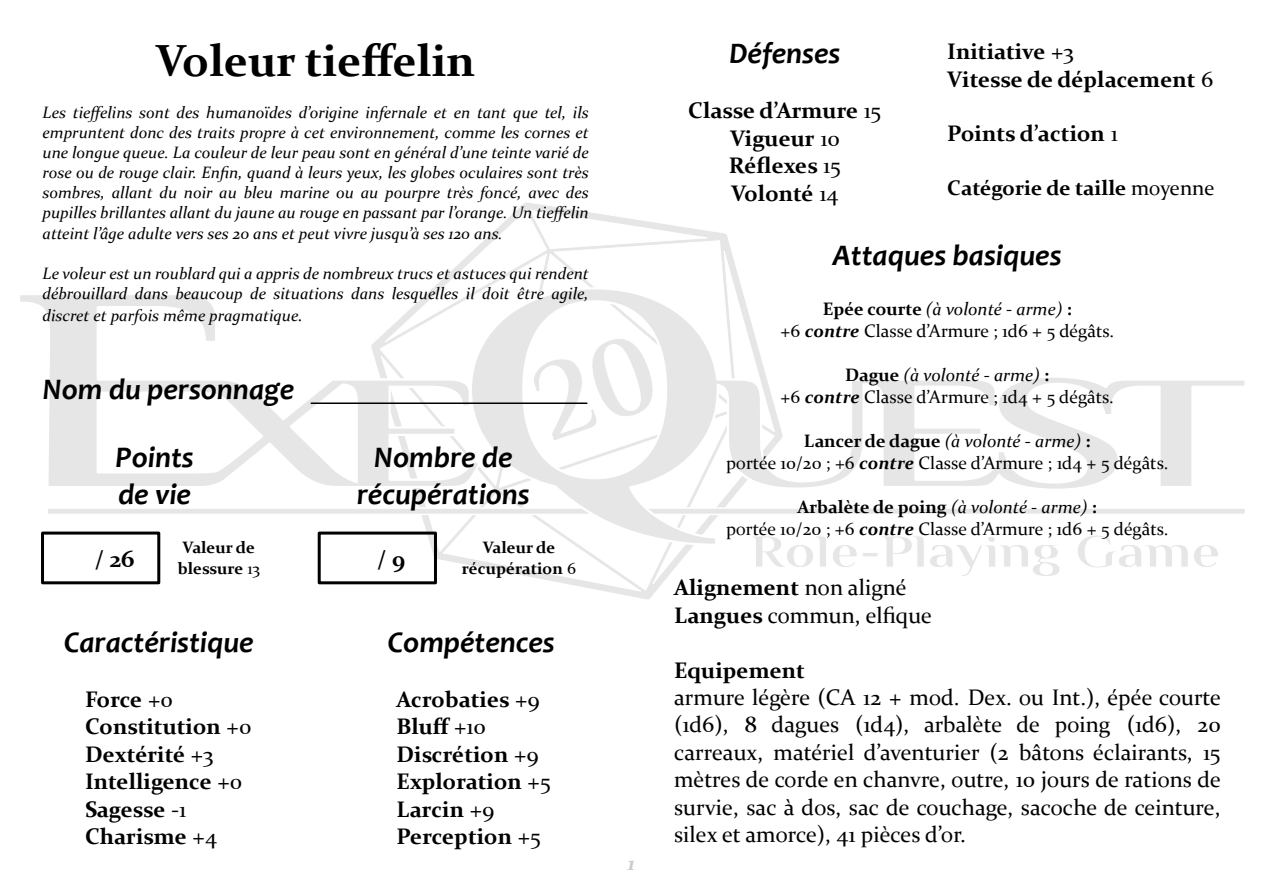
<style>
.page{position:relative;width:1263px;height:893px;background:#fff}
.page>*{position:absolute;margin:0;border:0;box-sizing:border-box;transform-origin:0 0}
.t1{font:700 45px "Constantia";color:#000}
.t2{font:italic 700 30px/36.6px "Candara";color:#000}
.t3{font:700 24px "Constantia";color:#000}
.t4{font:22.5px/27.5px "Constantia";color:#000}
.t5{font:700 22.5px/27.5px "Constantia";color:#000}
.t6{font:700 21px "Constantia";color:#000}
.t7{font:italic 700 21px "Constantia";color:#ccc}
.t8{font:18px/21.9px "Constantia";color:#000;text-align:center}
.t9{font:italic 16.5px/20.1px "Constantia";color:#000;text-align:justify}
.t10{font:700 16.5px/20.1px "Constantia";color:#000}
.s1{font-size:18px}
.s2{font-weight:400}
.s3{font-weight:700}
.s4{font-style:italic}
.s5{font-weight:700;font-style:italic}
</style>
<div class="page">
<svg style="left:370px;top:202px;width:371px;height:398px"></svg>
<svg style="left:48px;top:507px;width:421px;height:8px;fill:#eaeaea"></svg>
<svg style="left:20px;top:292px;width:449px;height:197px"></svg>
<svg style="left:469px;top:286px;width:776px;height:261px"></svg>
<svg style="left:750px;top:535px;width:108px;height:32px"></svg>
<svg style="left:863px;top:553px;width:15px;height:3px"></svg>
<svg style="left:881px;top:535px;width:180px;height:41px"></svg>
<svg style="left:1076px;top:534px;width:143px;height:34px"></svg>
<div style="left:41px;top:532px;width:119px;height:52px;border:3px solid #000"></div>
<div style="left:318px;top:532px;width:119px;height:52px;border:3px solid #000"></div>
<hr style="left:311px;top:402px;width:276px;height:2px;background:#000">
<h1 class="t1" style="left:156px;top:42px;width:321px">Voleur tieffelin</h1>
<p class="t9" style="left:43px;top:104px;width:548px">Les tieffelins sont des humanoïdes d’origine infernale et en tant que tel, ils empruntent donc des traits propre à cet environnement, comme les cornes et une longue queue. La couleur de leur peau sont en général d’une teinte varié de rose ou de rouge clair. Enfin, quand à leurs yeux, les globes oculaires sont très sombres, allant du noir au bleu marine ou au pourpre très foncé, avec des pupilles brillantes allant du jaune au rouge en passant par l’orange. Un tieffelin atteint l’âge adulte vers ses 20 ans et peut vivre jusqu’à ses 120 ans.</p>
<p class="t9" style="left:43px;top:265px;width:548px">Le voleur est un roublard qui a appris de nombreux trucs et astuces qui rendent débrouillard dans beaucoup de situations dans lesquelles il doit être agile,</p>
<p class="t9" style="left:43px;top:307px;width:262px">discret et parfois même pragmatique<span class="s1">.</span></p>
<h2 class="t2" style="left:43px;top:374px;width:253px">Nom du personnage</h2>
<h2 class="t2" style="left:115px;top:442px;width:80px">Points de vie</h2>
<h2 class="t2" style="left:357px;top:442px;width:174px;text-align:center">Nombre de récupérations</h2>
<h3 class="t3" style="left:94px;top:549px;width:42px">/ 26</h3>
<p class="t10" style="left:178px;top:539px;width:84px">Valeur de blessure <span class="s2">13</span></p>
<h3 class="t3" style="left:377px;top:549px;width:30px">/9</h3>
<p class="t10" style="left:462px;top:539px;width:116px;text-align:center">Valeur de récupération <span class="s2">6</span></p>
<h2 class="t2" style="left:64px;top:627px;width:191px">Caractéristique</h2>
<h3 class="t5" style="left:85px;top:687px;width:168px">Force <span class="s2">+0<br></span>Constitution <span class="s2">+0<br></span>Dextérité <span class="s2">+3<br></span>Intelligence <span class="s2">+0<br></span>Sagesse <span class="s2">-1<br></span>Charisme <span class="s2">+4</span></h3>
<h2 class="t2" style="left:388px;top:627px;width:168px">Compétences</h2>
<h3 class="t5" style="left:396px;top:687px;width:156px">Acrobaties <span class="s2">+9<br></span>Bluff <span class="s2">+10<br></span>Discrétion <span class="s2">+9<br></span>Exploration <span class="s2">+5<br></span>Larcin <span class="s2">+9<br></span>Perception <span class="s2">+5</span></h3>
<p class="t7" style="left:627px;top:854px;width:9px">1</p>
<h2 class="t2" style="left:729px;top:38px;width:113px">Défenses</h2>
<h3 class="t5" style="left:688px;top:99px;width:195px;text-align:center">Classe d’Armure <span class="s2">15<br></span>Vigueur <span class="s2">10<br></span>Réflexes <span class="s2">15<br></span>Volonté <span class="s2">14</span></h3>
<h3 class="t5" style="left:947px;top:40px;width:268px">Initiative <span class="s2">+3<br></span>Vitesse de déplacement <span class="s2">6</span></h3>
<h3 class="t5" style="left:947px;top:122px;width:172px">Points d’action <span class="s2">1</span></h3>
<p class="t6" style="left:947px;top:179px;width:269px">Catégorie de taille <span class="s2">moyenne</span></p>
<h2 class="t2" style="left:833px;top:240px;width:230px">Attaques basiques</h2>
<p class="t8" style="left:780px;top:299px;width:335px"><span class="s3">Epée courte</span> <span class="s4">(à volonté - arme)</span> <span class="s3">:<br></span>+6 <span class="s5">contre</span> Classe d’Armure ; 1d6 + 5 dégâts.</p>
<p class="t8" style="left:781px;top:365px;width:335px"><span class="s3">Dague</span> <span class="s4">(à volonté - arme)</span> <span class="s3">:<br></span>+6 <span class="s5">contre</span> Classe d’Armure ; 1d4 + 5 dégâts.</p>
<p class="t8" style="left:726px;top:431px;width:443px"><span class="s3">Lancer de dague</span> <span class="s4">(à volonté - arme)</span> <span class="s3">:<br></span>portée 10/20 ; +6 <span class="s5">contre</span> Classe d’Armure ; 1d4 + 5 dégâts.</p>
<p class="t8" style="left:726px;top:497px;width:444px"><span class="s3">Arbalète de poing</span> <span class="s4">(à volonté - arme)</span> <span class="s3">:<br></span>portée 10/20 ; +6 <span class="s5">contre</span> Classe d’Armure ; 1d6 + 5 dégâts.</p>
<h3 class="t4" style="left:674px;top:576px;width:259px"><span class="s3">Alignement</span> non aligné<br><span class="s3">Langues</span> commun, elfique</h3>
<h3 class="t5" style="left:674px;top:658px;width:132px">Equipement</h3>
<p class="t4" style="left:674px;top:686px;width:548px;text-align:justify">armure légère (CA 12 + mod. Dex. ou Int.), épée courte (1d6), 8 dagues (1d4), arbalète de poing (1d6), 20 carreaux, matériel d’aventurier (2 bâtons éclairants, 15 mètres de corde en chanvre, outre, 10 jours de rations de survie, sac à dos, sac de couchage, sacoche de ceinture, silex et amorce), 41 pièces d’or.</p>
</div>
